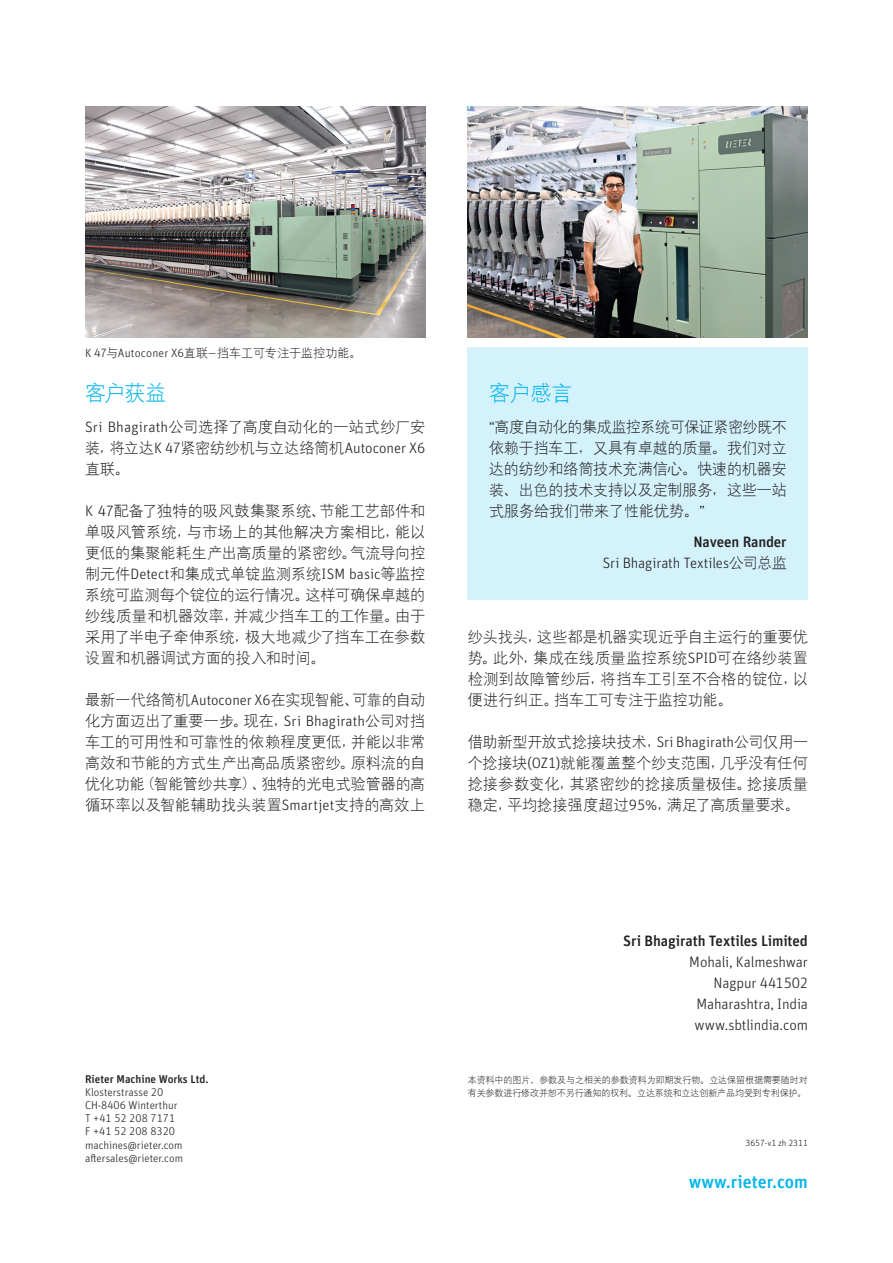
<style>
.page{position:relative;width:893px;height:1263px;background:#fff}
.page>*{position:absolute;margin:0;border:0;box-sizing:border-box;transform-origin:0 0}
.Header_-_blue{font:21px "Hanyi Xi Deng Xian";color:#02b5eb}
.statement_-_header{font:21px "Hanyi Xi Deng Xian";color:#02b5eb}
.t1{font:500 18px "Unit Pro";color:#02b5eb}
.statement_-_text{font:15px/21px "Hanyi Xi Deng Xian";color:#231f20;text-align:justify}
.customer_address{font:300 15px "Unit Pro";letter-spacing:-.01em;color:#231f20}
.customer_address-2{font:500 15px/21px "Unit Pro";letter-spacing:-.01em;color:#231f20;text-align:right}
.statement_-_address{font:300 15px/21px "Unit Pro";letter-spacing:-.01em;color:#231f20;text-align:right}
.image_caption{font:12px "Hanyi Xi Deng Xian";letter-spacing:.005em;color:#231f20}
.t2{font:300 11.25px/13.2px "Unit Pro";color:#231f20}
.t3{font:500 11.25px "Unit Pro";color:#231f20}
.Legal_text{font:9px/13px "Hanyi Xi Deng Xian";letter-spacing:-.01em;color:#231f20}
.print_code{font:300 9px "Unit Pro";letter-spacing:-.01em;color:#231f20}
.s1{font-family:"Unit Pro";font-weight:300}
.s2{font-weight:500}
.s3{font-family:"Hanyi Xi Deng Xian";font-weight:400}
.s4{font-weight:300}
</style>
<div class="page">
<img style="left:85px;top:106px;width:340px;height:231px">
<img style="left:468px;top:106px;width:340px;height:231px">
<div style="left:468px;top:348px;width:340px;height:252px;background:#d4f2fb"></div>
<p class="image_caption" style="left:85px;top:346px;width:278px"><span class="s1">K 47</span>与<span class="s1">Autoconer X6</span>直联—挡车工可专注于监控功能。</p>
<p class="Header_-_blue" style="left:85px;top:381px;width:83px">客户获益</p>
<p class="statement_-_text" style="left:85px;top:416px;width:342px"><span class="s1">Sri Bhagirath</span>公司选择了高度自动化的一站式纱厂安装，将立达K 47紧密纺纱机与立达络筒机<span class="s1">Autoconer X6</span>直联。</p>
<p class="statement_-_text" style="left:85px;top:500px;width:342px"><span class="s1">K 47</span>配备了独特的吸风鼓集聚系统、节能工艺部件和单吸风管系统，与市场上的其他解决方案相比，能以更低的集聚能耗生产出高质量的紧密纱。气流导向控制元件<span class="s1">Detect</span>和集成式单锭监测系统<span class="s1">ISM basic</span>等监控系统可监测每个锭位的运行情况。这样可确保卓越的纱线质量和机器效率，并减少挡车工的工作量。由于采用了半电子牵伸系统，极大地减少了挡车工在参数设置和机器调试方面的投入和时间。</p>
<p class="statement_-_text" style="left:85px;top:689px;width:342px">最新一代络筒机<span class="s1">Autoconer X6</span>在实现智能、可靠的自动化方面迈出了重要一步。现在，<span class="s1">Sri Bhagirath</span>公司对挡车工的可用性和可靠性的依赖程度更低，并能以非常高效和节能的方式生产出高品质紧密纱。原料流的自优化功能（智能管纱共享）、独特的光电式验管器的高循环率以及智能辅助找头装置<span class="s1">Smartjet</span>支持的高效上</p>
<p class="statement_-_header" style="left:489px;top:381px;width:85px">客户感言</p>
<p class="statement_-_text" style="left:489px;top:416px;width:299px">“高度自动化的集成监控系统可保证紧密纱既不依赖于挡车工，又具有卓越的质量。我们对立达的纺纱和络筒技术充满信心。快速的机器安装、出色的技术支持以及定制服务，这些一站式服务给我们带来了性能优势。”</p>
<p class="statement_-_address" style="left:603px;top:531px;width:185px"><span class="s2">Naveen Rander<br></span>Sri Bhagirath Textiles<span class="s3">公司总监</span></p>
<p class="statement_-_text" style="left:468px;top:626px;width:342px">纱头找头，这些都是机器实现近乎自主运行的重要优势。此外，集成在线质量监控系统<span class="s1">SPID</span>可在络纱装置检测到故障管纱后，将挡车工引至不合格的锭位，以便进行纠正。挡车工可专注于监控功能。</p>
<p class="statement_-_text" style="left:468px;top:731px;width:342px">借助新型开放式捻接块技术，<span class="s1">Sri Bhagirath</span>公司仅用一个捻接块<span class="s1">(OZ1)</span>就能覆盖整个纱支范围，几乎没有任何捻接参数变化，其紧密纱的捻接质量极佳。捻接质量稳定，平均捻接强度超过<span class="s1">95%</span>，满足了高质量要求。</p>
<p class="t3" style="left:85px;top:1070px;width:125px">Rieter Machine Works Ltd.</p>
<p class="t2" style="left:85px;top:1085px;width:100px">Klosterstrasse 20<br>CH-8406 Winterthur<br>T +41 52 208 7171<br>F +41 52 208 8320 machines@rieter.com aftersales@rieter.com</p>
<p class="customer_address-2" style="left:623px;top:930px;width:186px">Sri Bhagirath Textiles Limited<br><span class="s4">Mohali, Kalmeshwar</span></p>
<p class="customer_address" style="left:714px;top:973px;width:96px">Nagpur 441502</p>
<p class="customer_address" style="left:697px;top:994px;width:113px">Maharashtra, India</p>
<p class="customer_address" style="left:694px;top:1015px;width:115px">www.sbtlindia.com</p>
<p class="Legal_text" style="left:468px;top:1073px;width:342px">本资料中的图片、参数及与之相关的参数资料为即期发行物。立达保留根据需要随时对有关参数进行修改并恕不另行通知的权利。立达系统和立达创新产品均受到专利保护。</p>
<p class="print_code" style="left:745px;top:1136px;width:64px">3657-v1 zh 2311</p>
<p class="t1" style="left:689px;top:1168px;width:121px">www.rieter.com</p>
</div>
